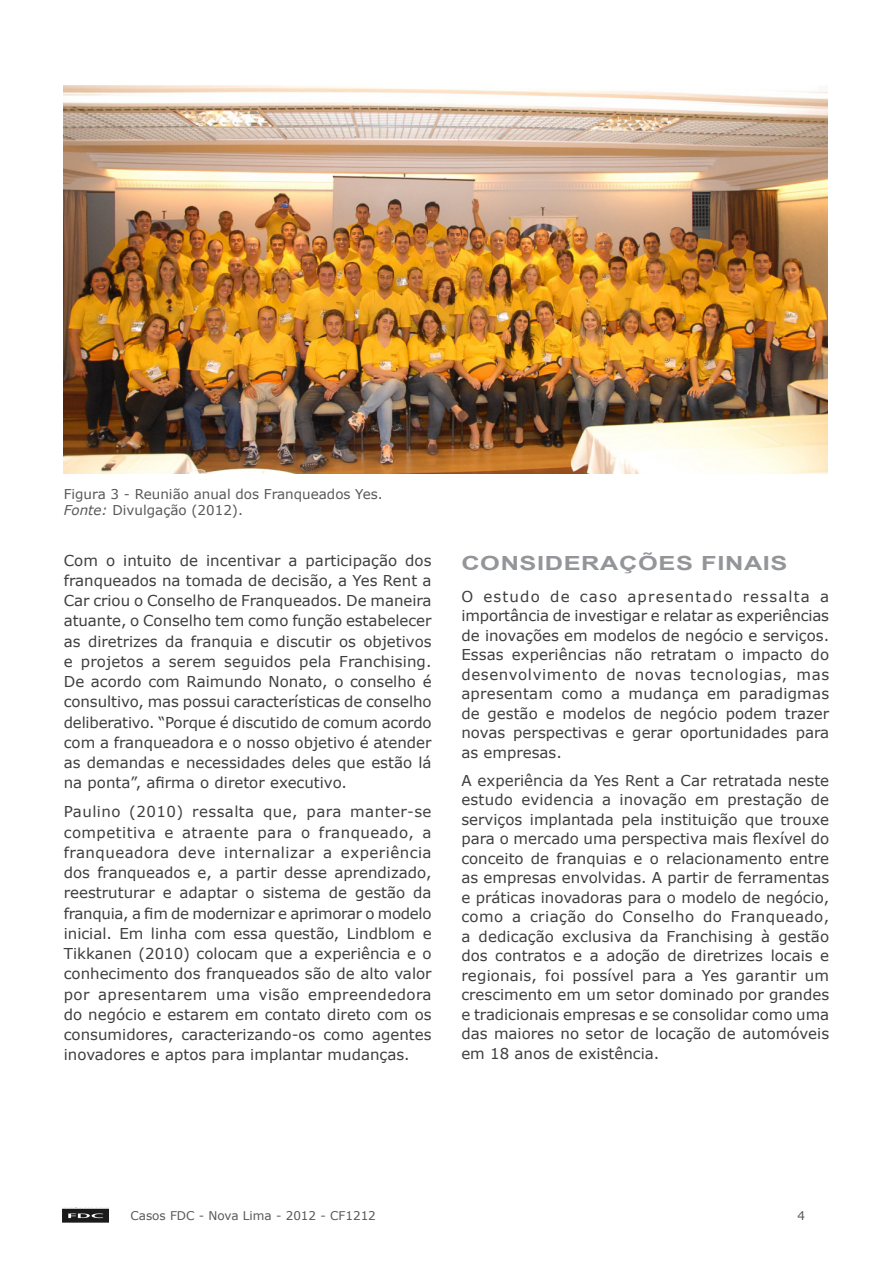
<style>
.page{position:relative;width:893px;height:1263px;background:#fff}
.page>*{position:absolute;margin:0;border:0;box-sizing:border-box;transform-origin:0 0}
.Subtitulo_1{font:700 19.5px "Arial";letter-spacing:.025em;color:#939598;scale:1.3 1}
.Corpo_do_texto{font:15px/20.2px "Verdana";color:#3e3e3f;text-align:justify}
.Legenda__fig__e_tabe{font:13.5px "Verdana";color:#57585a}
.t1{font:12px "Verdana";color:#57585a}
.s1{font-style:italic}
</style>
<div class="page">
<img style="left:62px;top:1208px;width:47px;height:15px">
<img style="left:64px;top:85px;width:764px;height:389px">
<p class="Legenda__fig__e_tabe" style="left:64px;top:485px;width:320px">Figura 3 - Reunião anual dos Franqueados Yes.</p>
<p class="Legenda__fig__e_tabe" style="left:64px;top:501px;width:181px"><span class="s1">Fonte:</span> Divulgação (2012).</p>
<p class="Corpo_do_texto" style="left:64px;top:550px;width:369px">Com o intuito de incentivar a participação dos franqueados na tomada de decisão, a Yes Rent a Car criou o Conselho de Franqueados. De maneira atuante, o Conselho tem como função estabelecer as diretrizes da franquia e discutir os objetivos e projetos a serem seguidos pela Franchising.<br>De acordo com Raimundo Nonato, o conselho é consultivo, mas possui características de conselho deliberativo. “Porque é discutido de comum acordo com a franqueadora e o nosso objetivo é atender as demandas e necessidades deles que estão lá na ponta”, afirma o diretor executivo.</p>
<p class="Corpo_do_texto" style="left:64px;top:801px;width:369px">Paulino (2010) ressalta que, para manter-se competitiva e atraente para o franqueado, a franqueadora deve internalizar a experiência dos franqueados e, a partir desse aprendizado, reestruturar e adaptar o sistema de gestão da franquia, a fim de modernizar e aprimorar o modelo inicial. Em linha com essa questão, Lindblom e Tikkanen (2010) colocam que a experiência e o conhecimento dos franqueados são de alto valor por apresentarem uma visão empreendedora do negócio e estarem em contato direto com os consumidores, caracterizando-os como agentes inovadores e aptos para implantar mudanças.</p>
<p class="Subtitulo_1" style="left:461px;top:550px;width:252px">CONSIDERAÇÕES FINAIS</p>
<p class="Corpo_do_texto" style="left:461px;top:586px;width:369px;line-height:19.5px">O estudo de caso apresentado ressalta a importância de investigar e relatar as experiências de inovações em modelos de negócio e serviços.<br>Essas experiências não retratam o impacto do desenvolvimento de novas tecnologias, mas apresentam como a mudança em paradigmas de gestão e modelos de negócio podem trazer novas perspectivas e gerar oportunidades para as empresas.</p>
<p class="Corpo_do_texto" style="left:461px;top:770px;width:369px;line-height:19.5px">A experiência da Yes Rent a Car retratada neste estudo evidencia a inovação em prestação de serviços implantada pela instituição que trouxe para o mercado uma perspectiva mais flexível do conceito de franquias e o relacionamento entre as empresas envolvidas. A partir de ferramentas e práticas inovadoras para o modelo de negócio, como a criação do Conselho do Franqueado, a dedicação exclusiva da Franchising à gestão dos contratos e a adoção de diretrizes locais e regionais, foi possível para a Yes garantir um crescimento em um setor dominado por grandes e tradicionais empresas e se consolidar como uma das maiores no setor de locação de automóveis em 18 anos de existência.</p>
<p class="t1" style="left:130px;top:1207px;width:247px">Casos FDC - Nova Lima - 2012 - CF1212</p>
<p class="t1" style="left:797px;top:1207px;width:9px">4</p>
</div>
